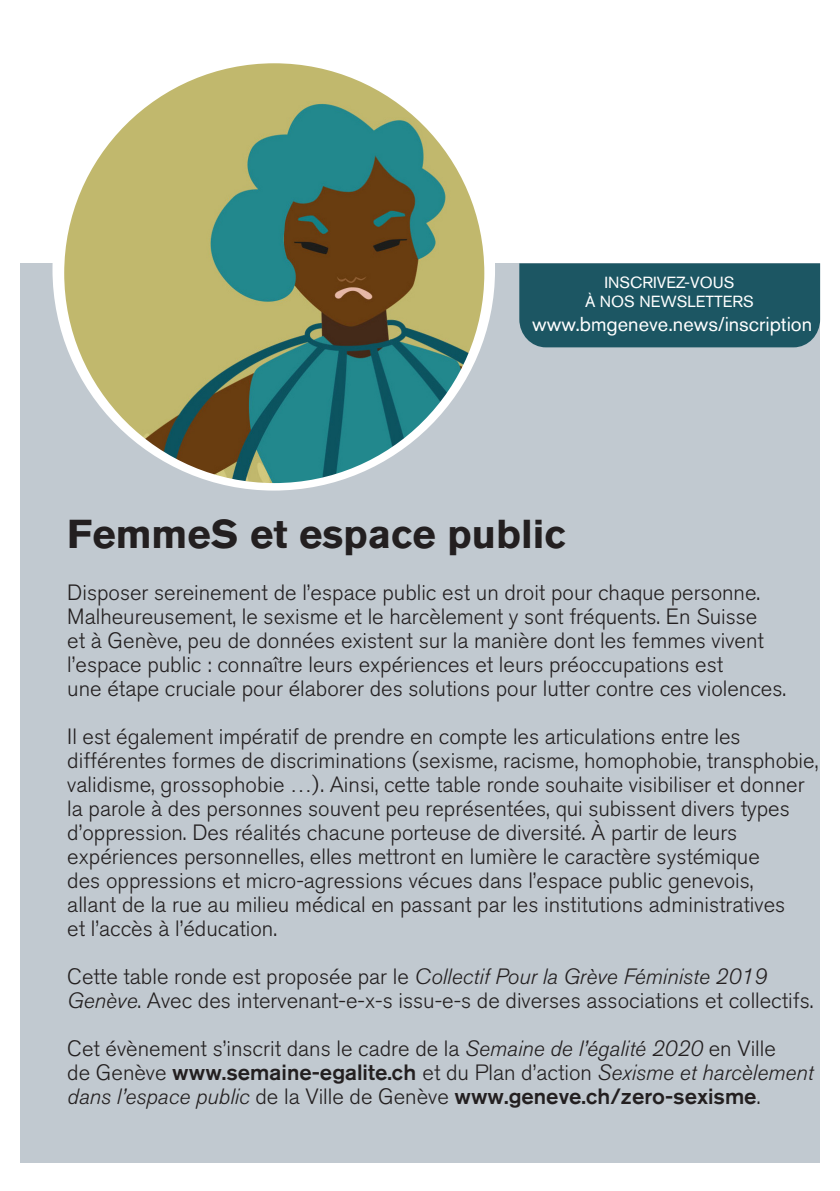
<style>
.page{position:relative;width:840px;height:1191px;background:#fff}
.page>*{position:absolute;margin:0;border:0;box-sizing:border-box;transform-origin:0 0}
.t1{font:700 40px "Akzidenz Grotesk BQ";color:#231f20}
.t2{font:300 22px/24px "Akzidenz Grotesk BQ";color:#231f20}
.t3{font:20px "Akzidenz Grotesk BQ";color:#fff}
.t4{font:16px/19.2px "Akzidenz Grotesk BQ";color:#fff;text-align:center}
.s1{font-style:italic}
.s2{font-weight:500}
</style>
<div class="page">
<div style="left:21px;top:263px;width:798px;height:899px;background:#c1c9d0"></div>
<div style="left:52px;top:48px;width:443px;height:442px;background:#fff;border-radius:50%"></div>
<img style="left:64px;top:63px;width:420px;height:420px;border-radius:210px">
<div style="left:519px;top:263px;width:300px;height:84px;background:#1c5663"></div>
<p class="t4" style="left:585px;top:272px;width:170px">INSCRIVEZ-VOUS<br>À NOS NEWSLETTERS</p>
<p class="t3" style="left:532px;top:312px;width:281px">www.bmgeneve.news/inscription</p>
<h1 class="t1" style="left:67px;top:511px;width:500px">FemmeS et espace public</h1>
<p class="t2" style="left:67px;top:581px;width:719px">Disposer sereinement de l’espace public est un droit pour chaque personne.<br>Malheureusement, le sexisme et le harcèlement y sont fréquents. En Suisse<br>et à Genève, peu de données existent sur la manière dont les femmes vivent l’espace public : connaître leurs expériences et leurs préoccupations est<br>une étape cruciale pour élaborer des solutions pour lutter contre ces violences.</p>
<p class="t2" style="left:67px;top:725px;width:752px">Il est également impératif de prendre en compte les articulations entre les différentes formes de discriminations (sexisme, racisme, homophobie, transphobie, validisme, grossophobie …). Ainsi, cette table ronde souhaite visibiliser et donner la parole à des personnes souvent peu représentées, qui subissent divers types d’oppression. Des réalités chacune porteuse de diversité. À partir de leurs expériences personnelles, elles mettront en lumière le caractère systémique<br>des oppressions et micro-agressions vécues dans l’espace public genevois,<br>allant de la rue au milieu médical en passant par les institutions administratives<br>et l’accès à l’éducation.</p>
<p class="t2" style="left:67px;top:965px;width:747px">Cette table ronde est proposée par le <span class="s1">Collectif Pour la Grève Féministe 2019<br>Genève</span>. Avec des intervenant-e-x-s issu-e-s de diverses associations et collectifs.</p>
<p class="t2" style="left:67px;top:1037px;width:747px">Cet évènement s’inscrit dans le cadre de la <span class="s1">Semaine de l’égalité 2020</span> en Ville<br>de Genève <span class="s2">www.semaine-egalite.ch</span> et du Plan d’action <span class="s1">Sexisme et harcèlement dans l’espace public</span> de la Ville de Genève <span class="s2">www.geneve.ch/zero-sexisme</span>.</p>
</div>
